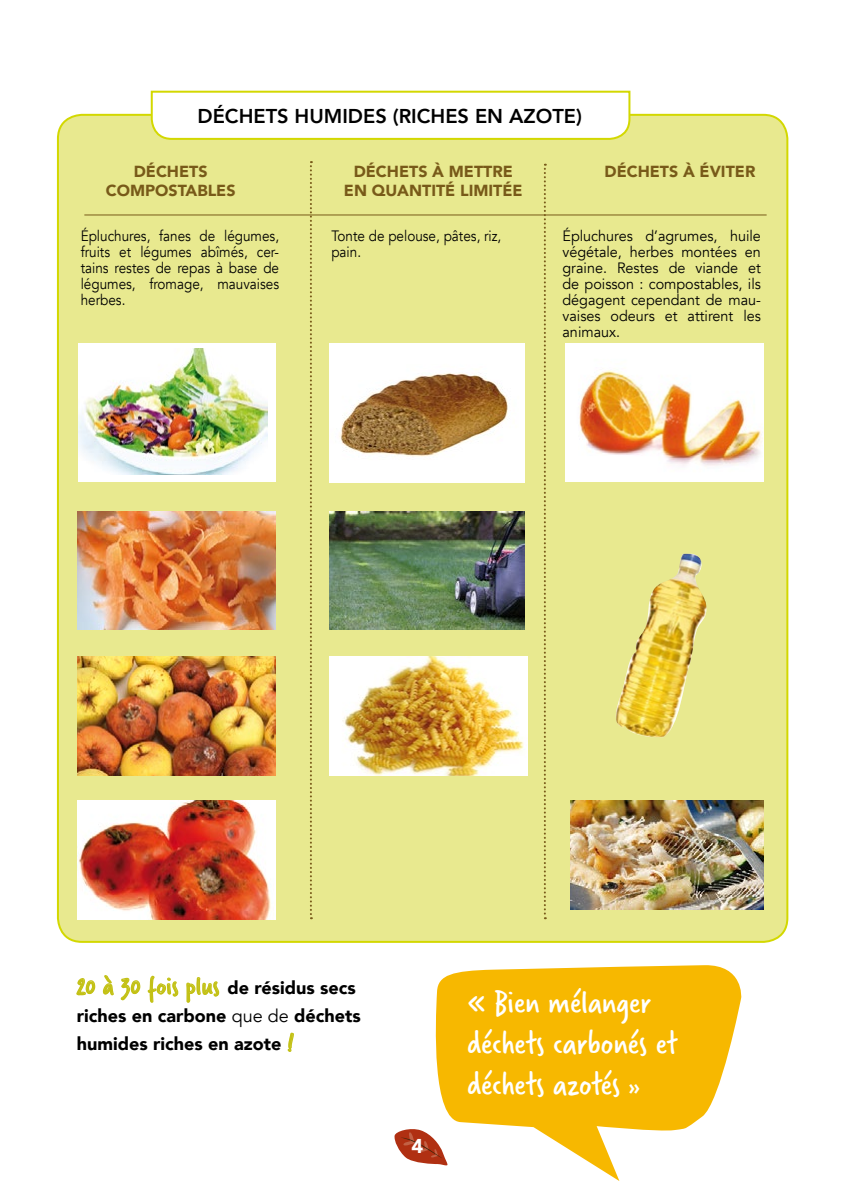
<style>
.page{position:relative;width:842px;height:1191px;background:#fff}
.page>*{position:absolute;margin:0;border:0;box-sizing:border-box;transform-origin:0 0}
.t1{font:34.2px/41px "Verveine";color:#fff}
.t2{font:26px "Verveine";letter-spacing:.02em;color:#c3c115}
.t3{font:800 20px "Avenir";color:#000}
.t4{font:900 20px "Avenir";color:#fff}
.t5{font:900 18px/28px "Avenir";color:#000}
.t6{font:900 16px/19.2px "Avenir";color:#785a19;text-align:center}
.t7{font:15px/16px "Avenir";color:#000;text-align:justify;scale:.96 1}
.t8{font:15px/16px "Avenir";color:#000;text-align:justify;scale:.9 1}
.s1{font-family:"Avenir";font-weight:900;font-size:18px;color:#000}
.s2{font-weight:400}
.s3{font-family:"Verveine";font-weight:400;font-size:26px;color:#c3c115}
.s4{font-family:"Avenir";font-weight:900;font-size:20.6px}
</style>
<div class="page">
<div style="left:58px;top:115px;width:729px;height:827px;background:#e8e98f;border-radius:24px"></div>
<img style="left:615px;top:554px;width:92px;height:183px">
<img style="left:570px;top:800px;width:194px;height:109px">
<div style="left:329px;top:343px;width:195px;height:139px;background:#fff"></div>
<img style="left:339px;top:373px;width:169px;height:84px">
<img style="left:329px;top:656px;width:198px;height:119px">
<img style="left:77px;top:656px;width:198px;height:119px">
<img style="left:565px;top:344px;width:198px;height:137px">
<img style="left:77px;top:511px;width:198px;height:119px">
<div style="left:78px;top:343px;width:197px;height:139px;background:#fff"></div>
<img style="left:78px;top:348px;width:189px;height:126px">
<img style="left:77px;top:800px;width:198px;height:119px">
<img style="left:330px;top:511px;width:194px;height:119px">
<svg style="left:394px;top:1129px;width:38px;height:35px"></svg>
<svg style="left:150px;top:90px;width:481px;height:50px"></svg>
<hr style="left:84px;top:214px;width:683px;height:1px;background:#785a19">
<svg style="left:310px;top:161px;width:2px;height:758px"></svg>
<svg style="left:544px;top:164px;width:2px;height:755px"></svg>
<svg style="left:432px;top:965px;width:310px;height:216px;fill:#f7b800"></svg>
<svg style="left:76px;top:978px;width:20px;height:17px"></svg>
<svg style="left:102px;top:975px;width:12px;height:21px"></svg>
<svg style="left:120px;top:977px;width:21px;height:24px"></svg>
<svg style="left:147px;top:975px;width:32px;height:28px"></svg>
<svg style="left:186px;top:977px;width:34px;height:26px"></svg>
<svg style="left:287px;top:1032px;width:7px;height:20px"></svg>
<h3 class="t3" style="left:198px;top:101px;width:386px">DÉCHETS HUMIDES (RICHES EN AZOTE)</h3>
<p class="t6" style="left:344px;top:161px;width:180px">DÉCHETS À METTRE<br>EN QUANTITÉ LIMITÉE</p>
<p class="t6" style="left:604px;top:161px;width:152px">DÉCHETS À ÉVITER</p>
<p class="t8" style="left:81px;top:228px;width:222px">Épluchures, fanes de légumes, fruits et légumes abîmés, cer&shy;tains restes de repas à base de légumes, fromage, mauvaises herbes.</p>
<p class="t8" style="left:331px;top:228px;width:190px">Tonte de pelouse, pâtes, riz, pain.</p>
<p class="t6" style="left:106px;top:161px;width:131px">DÉCHETS<br>COMPOSTABLES</p>
<p class="t7" style="left:562px;top:228px;width:208px">Épluchures d’agrumes, huile végétale, herbes montées en graine. Restes de viande et de poisson : compostables, ils dégagent cependant de mau&shy;vaises odeurs et attirent les animaux.</p>
<h2 class="t2" style="left:77px;top:968px;width:280px">20 à 30 fois plus <span class="s1">de résidus secs</span></h2>
<p class="t5" style="left:77px;top:1000px;width:286px">riches en carbone <span class="s2">que de</span> déchets humides riches en azote <span class="s3">!</span></p>
<h3 class="t4" style="left:411px;top:1129px;width:13px">4</h3>
<h1 class="t1" style="left:467px;top:982px;width:212px">« Bien mélanger déchets carbonés et déchets azotés <span class="s4">»</span></h1>
</div>
